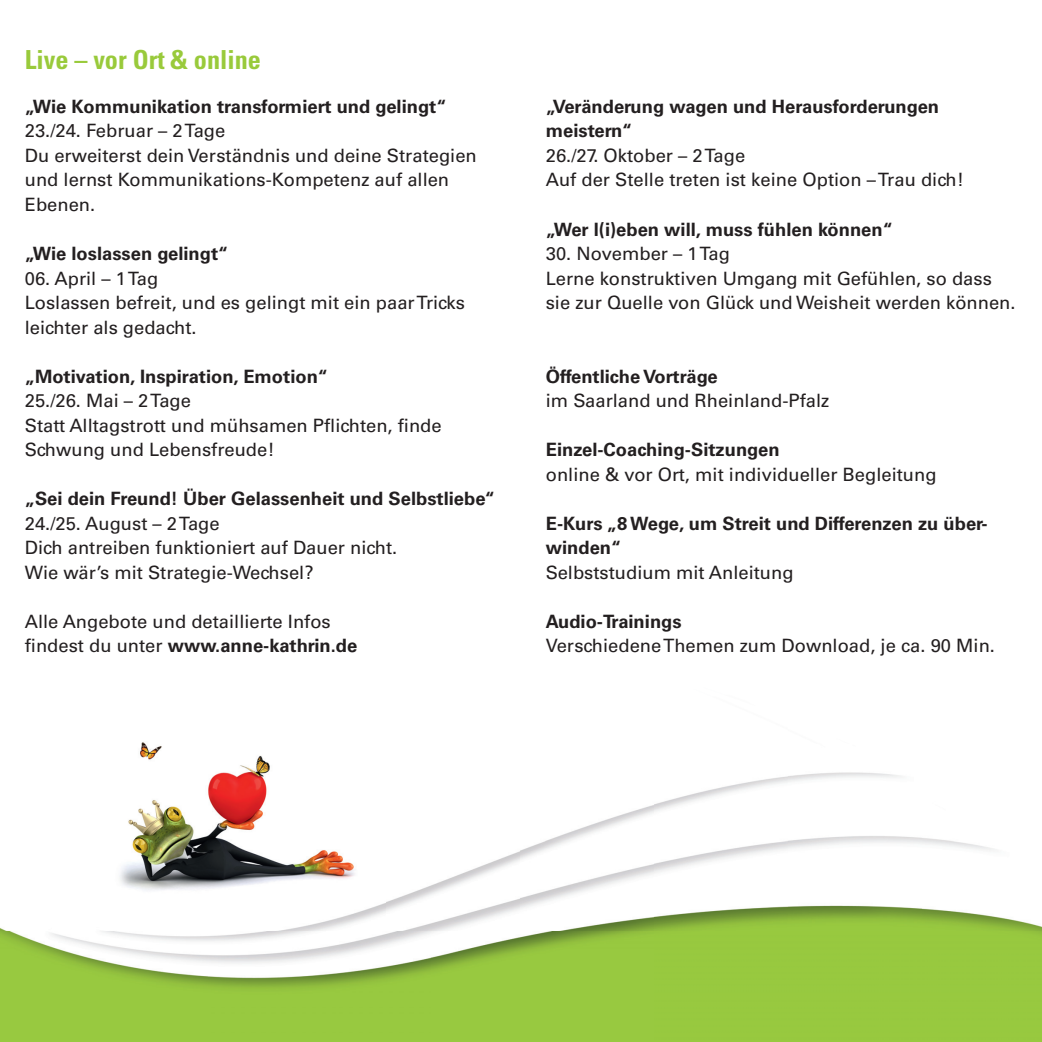
<style>
.page{position:relative;width:1042px;height:1042px;background:#fff}
.page>*{position:absolute;margin:0;border:0;box-sizing:border-box;transform-origin:0 0}
.t1{font:700 condensed 26.25px "Univers LT Std";color:#99ca3b}
.t2{font:18.38px/24.5px "Univers LT Std";color:#231f20}
.t3{font:700 18.38px/24.5px "Univers LT Std";color:#231f20}
.s1{font-weight:700}
</style>
<div class="page">
<img style="left:0;top:772px;width:1042px;height:270px">
<img style="left:112px;top:742px;width:252px;height:153px">
<h1 class="t1" style="left:25px;top:49px;width:238px">Live – vor Ort &amp; online</h1>
<p class="t3" style="left:25px;top:95px;width:423px">„Wie Kommunikation transformiert und gelingt“</p>
<p class="t2" style="left:25px;top:120px;width:453px">23./24. Februar – 2 Tage<br>Du erweiterst dein Verständnis und deine Strategien und lernst Kommunikations-Kompetenz auf allen Ebenen.</p>
<p class="t3" style="left:25px;top:242px;width:205px">„Wie loslassen gelingt“</p>
<p class="t2" style="left:25px;top:267px;width:442px">06. April – 1 Tag<br>Loslassen befreit, und es gelingt mit ein paar Tricks leichter als gedacht.</p>
<p class="t3" style="left:25px;top:365px;width:305px">„Motivation, Inspiration, Emotion“</p>
<p class="t2" style="left:25px;top:389px;width:418px">25./26. Mai – 2 Tage<br>Statt Alltagstrott und mühsamen Pflichten, finde<br>Schwung und Lebensfreude!</p>
<p class="t3" style="left:25px;top:487px;width:472px">„Sei dein Freund! Über Gelassenheit und Selbstliebe“</p>
<p class="t2" style="left:25px;top:512px;width:374px">24./25. August – 2 Tage<br>Dich antreiben funktioniert auf Dauer nicht.<br>Wie wär’s mit Strategie-Wechsel?</p>
<p class="t2" style="left:25px;top:610px;width:334px">Alle Angebote und detaillierte Infos findest du unter <span class="s1">www.anne-kathrin.de</span></p>
<p class="t3" style="left:546px;top:95px;width:395px">„Veränderung wagen und Herausforderungen meistern“</p>
<p class="t2" style="left:546px;top:144px;width:420px">26./27. Oktober – 2 Tage<br>Auf der Stelle treten ist keine Option – Trau dich!</p>
<p class="t3" style="left:546px;top:218px;width:349px">„Wer l(i)eben will, muss fühlen können“</p>
<p class="t2" style="left:546px;top:242px;width:471px">30. November – 1 Tag<br>Lerne konstruktiven Umgang mit Gefühlen, so dass sie zur Quelle von Glück und Weisheit werden können.</p>
<p class="t3" style="left:546px;top:365px;width:173px">Öffentliche Vorträge</p>
<p class="t2" style="left:546px;top:390px;width:285px">im Saarland und Rheinland-Pfalz</p>
<p class="t3" style="left:546px;top:439px;width:235px">Einzel-Coaching-Sitzungen</p>
<p class="t2" style="left:546px;top:463px;width:392px">online &amp; vor Ort, mit individueller Begleitung</p>
<p class="t3" style="left:546px;top:512px;width:443px">E-Kurs „8 Wege, um Streit und Differenzen zu über&shy;winden“</p>
<p class="t2" style="left:546px;top:561px;width:249px">Selbststudium mit Anleitung</p>
<p class="t3" style="left:546px;top:610px;width:137px">Audio-Trainings</p>
<p class="t2" style="left:546px;top:635px;width:451px">Verschiedene Themen zum Download, je ca. 90 Min.</p>
</div>
